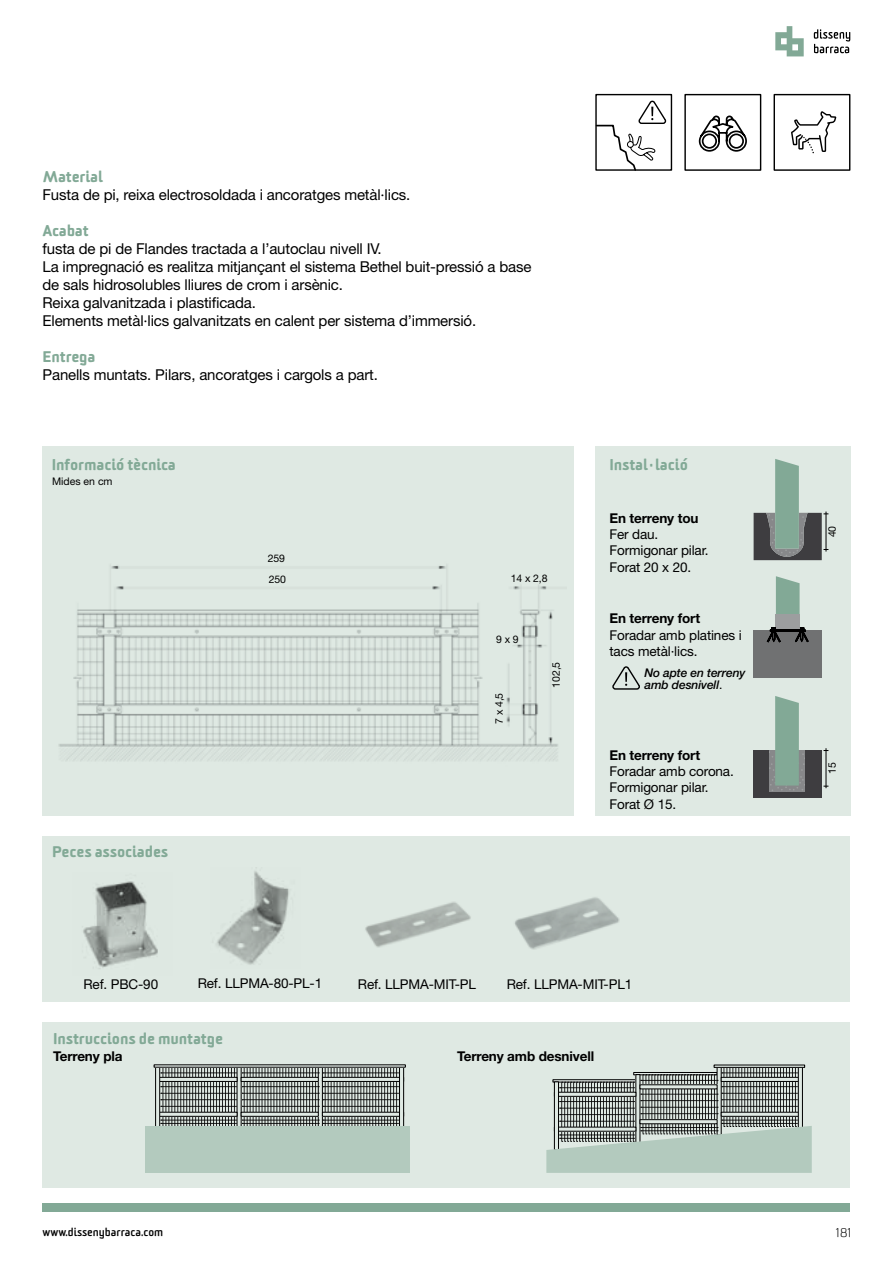
<style>
.page{position:relative;width:893px;height:1263px;background:#fff}
.page>*{position:absolute;margin:0;border:0;box-sizing:border-box;transform-origin:0 0}
.t1{font:15px/18px "Helvetica Neue LT Std";letter-spacing:-.01em;color:#000}
.t2{font:900 15px "Sommet Rounded";letter-spacing:-.01em;color:#82a996}
.t3{font:13.5px/16.2px "Helvetica Neue LT Std";letter-spacing:-.01em;color:#000}
.t4{font:700 13.5px "Helvetica Neue LT Std";letter-spacing:-.01em;color:#000}
.t5{font:italic 500 12px/12px "Helvetica Neue LT Std";letter-spacing:-.01em;color:#000}
.t6{font:300 12px "Sommet Rounded";color:#000}
.t7{font:700 10.95px "Sommet Rounded";color:#000}
.t8{font:10.5px "Helvetica Neue LT Std";letter-spacing:-.01em;color:#000}
.s1{font-weight:400;font-style:normal}
</style>
<div class="page">
<div style="left:43px;top:1204px;width:807px;height:8px;background:#82a996"></div>
<svg style="left:775px;top:26px;width:29px;height:30px"></svg>
<svg style="left:814px;top:29px;width:36px;height:24px"></svg>
<div style="left:43px;top:836px;width:807px;height:166px;background:#dfe9e3"></div>
<div style="left:42px;top:446px;width:532px;height:370px;background:#dfe9e3"></div>
<div style="left:43px;top:1022px;width:807px;height:166px;background:#dfe9e3"></div>
<div style="left:595px;top:446px;width:255px;height:370px;background:#dfe9e3"></div>
<div style="left:754px;top:750px;width:68px;height:47px;background:#3e3d40"></div>
<svg style="left:769px;top:696px;width:36px;height:96px"></svg>
<div style="left:754px;top:630px;width:68px;height:48px;background:#707172"></div>
<svg style="left:767px;top:576px;width:42px;height:66px"></svg>
<img style="left:58px;top:565px;width:500px;height:196px">
<img style="left:83px;top:881px;width:75px;height:88px">
<img style="left:216px;top:867px;width:73px;height:98px">
<img style="left:365px;top:902px;width:106px;height:46px">
<svg style="left:161px;top:1067px;width:238px;height:59px"></svg>
<hr style="left:156px;top:1077px;width:81px;height:4px;background:#dfe9e3">
<div style="left:155px;top:1077px;width:82px;height:5px;border:1px solid #000"></div>
<hr style="left:241px;top:1077px;width:77px;height:4px;background:#dfe9e3">
<div style="left:241px;top:1077px;width:77px;height:5px;border:1px solid #000"></div>
<hr style="left:322px;top:1077px;width:82px;height:4px;background:#dfe9e3">
<div style="left:322px;top:1077px;width:82px;height:5px;border:1px solid #000"></div>
<div style="left:399px;top:1067px;width:5px;height:68px;background:#dfe9e3"></div>
<div style="left:399px;top:1067px;width:5px;height:68px;border:1px solid #000"></div>
<hr style="left:156px;top:1067px;width:4px;height:68px;background:#dfe9e3">
<div style="left:155px;top:1067px;width:5px;height:68px;border:1px solid #000"></div>
<div style="left:145px;top:1126px;width:265px;height:46px;background:#b3cabe"></div>
<svg style="left:546px;top:1067px;width:266px;height:106px"></svg>
<div style="left:595px;top:94px;width:77px;height:77px;border:1px solid #000"></div>
<svg style="left:595px;top:98px;width:72px;height:73px"></svg>
<div style="left:684px;top:94px;width:77px;height:77px;border:1px solid #000"></div>
<svg style="left:698px;top:115px;width:49px;height:37px"></svg>
<div style="left:774px;top:94px;width:76px;height:77px;border:1px solid #000"></div>
<svg style="left:791px;top:111px;width:45px;height:42px"></svg>
<img style="left:515px;top:897px;width:105px;height:53px">
<svg style="left:754px;top:459px;width:74px;height:101px"></svg>
<hr style="left:826px;top:748px;width:1px;height:40px;background:#000">
<svg style="left:612px;top:666px;width:28px;height:24px"></svg>
<p class="t2" style="left:43px;top:167px;width:62px">Material</p>
<p class="t1" style="left:43px;top:185px;width:369px">Fusta de pi, reixa electrosoldada i ancoratges metàl·lics.</p>
<p class="t2" style="left:43px;top:221px;width:48px">Acabat</p>
<p class="t1" style="left:43px;top:239px;width:490px">fusta de pi de Flandes tractada a l’autoclau nivell IV.<br>La impregnació es realitza mitjançant el sistema Bethel buit-pressió a base de sals hidrosolubles lliures de crom i arsènic.<br>Reixa galvanitzada i plastificada.<br>Elements metàl·lics galvanitzats en calent per sistema d’immersió.</p>
<p class="t2" style="left:43px;top:347px;width:55px">Entrega</p>
<p class="t1" style="left:43px;top:365px;width:337px">Panells muntats. Pilars, ancoratges i cargols a part.</p>
<p class="t2" style="left:52px;top:455px;width:126px">Informació tècnica</p>
<p class="t8" style="left:52px;top:475px;width:62px">Mides en cm</p>
<p class="t8" style="left:268px;top:552px;width:19px">259</p>
<p class="t8" style="left:269px;top:573px;width:19px">250</p>
<p class="t2" style="left:52px;top:842px;width:118px">Peces associades</p>
<p class="t8" style="left:511px;top:572px;width:38px">14 x 2,8</p>
<p class="t8" style="left:496px;top:632px;width:24px">9 x 9</p>
<p class="t8" style="left:493px;top:724px;width:33px;rotate:-90deg">7 x 4,5</p>
<p class="t8" style="left:550px;top:687px;width:27px;rotate:-90deg">102,5</p>
<p class="t2" style="left:609px;top:455px;width:80px">Instal·lació</p>
<p class="t4" style="left:609px;top:510px;width:91px">En terreny tou</p>
<p class="t3" style="left:609px;top:526px;width:101px">Fer dau.<br>Formigonar pilar.<br>Forat 20 x 20.</p>
<p class="t4" style="left:609px;top:610px;width:92px">En terreny fort</p>
<p class="t3" style="left:609px;top:626px;width:134px">Foradar amb platines i tacs metàl·lics.</p>
<p class="t5" style="left:644px;top:666px;width:103px">No apte en terreny amb desnivell<span class="s1">.</span></p>
<p class="t4" style="left:609px;top:747px;width:92px">En terreny fort</p>
<p class="t3" style="left:609px;top:763px;width:126px">Foradar amb corona.<br>Formigonar pilar.<br>Forat Ø 15.</p>
<p class="t3" style="left:84px;top:976px;width:76px">Ref. PBC-90</p>
<p class="t3" style="left:198px;top:975px;width:126px">Ref. LLPMA-80-PL-1</p>
<p class="t3" style="left:358px;top:976px;width:120px">Ref. LLPMA-MIT-PL</p>
<p class="t3" style="left:507px;top:976px;width:127px">Ref. LLPMA-MIT-PL1</p>
<p class="t2" style="left:53px;top:1028px;width:171px">Instruccions de muntatge</p>
<p class="t4" style="left:53px;top:1048px;width:71px">Terreny pla</p>
<p class="t4" style="left:457px;top:1048px;width:139px">Terreny amb desnivell</p>
<p class="t8" style="left:826px;top:537px;width:13px;rotate:-90deg">40</p>
<p class="t8" style="left:826px;top:774px;width:13px;rotate:-90deg">15</p>
<p class="t7" style="left:43px;top:1225px;width:122px">www.dissenybarraca.com</p>
<p class="t6" style="left:835px;top:1224px;width:18px">181</p>
</div>
